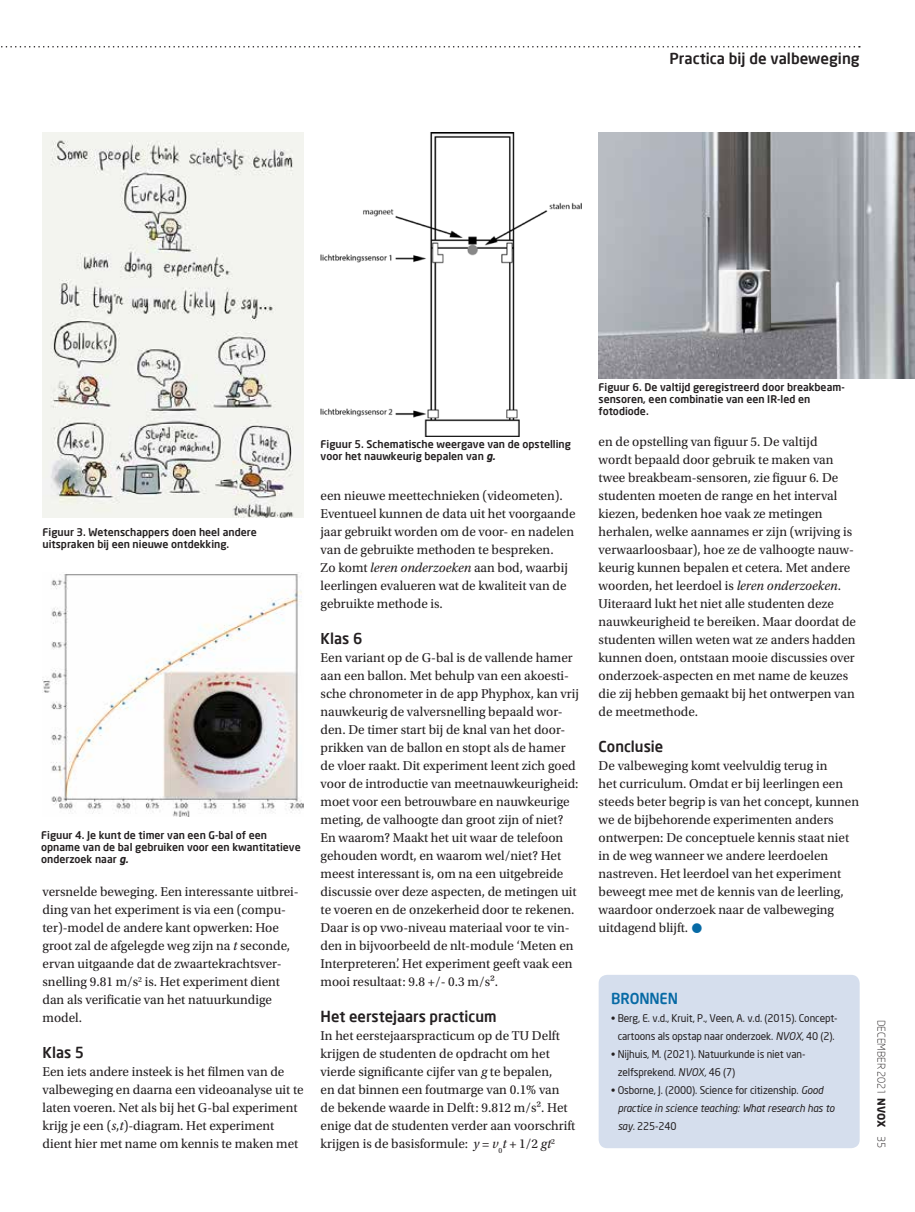
<style>
.page{position:relative;width:915px;height:1212px;background:#fff}
.page>*{position:absolute;margin:0;border:0;box-sizing:border-box;transform-origin:0 0}
.t1{font:500 15px "Neo Sans";color:#231f20}
.t2{font:500 15px "Neo Sans";letter-spacing:-.01em;color:#076aa5;scale:.96 1}
.t3{font:13.5px/18px "Utopia Std";color:#231f20}
.t4{font:500 10.5px/12px "Neo Sans";color:#231f20}
.t5{font:10.5px/18px "Neo Sans";letter-spacing:-.01em;color:#231f20;text-align:center;scale:.96 1}
.t6{font:italic 10.5px/18px "Neo Sans";letter-spacing:-.01em;color:#231f20;scale:.96 1}
.t7{font:300 10.5px "Neo Sans";color:#231f20}
.s1{font-weight:700;font-style:italic}
.s2{font-style:italic}
.s3{font-style:normal}
.s4{font-weight:700}
</style>
<div class="page">
<svg style="left:1px;top:46px;width:858px;height:2px"></svg>
<div style="left:598px;top:975px;width:261px;height:173px;background:#d5deed;border-radius:9px"></div>
<img style="left:43px;top:132px;width:260px;height:386px">
<img style="left:43px;top:574px;width:260px;height:243px">
<img style="left:598px;top:132px;width:316px;height:247px">
<img style="left:320px;top:132px;width:261px;height:304px">
<p class="t1" style="left:669px;top:49px;width:191px">Practica bij de valbeweging</p>
<p class="t4" style="left:43px;top:526px;width:216px">Figuur 3. Wetenschappers doen heel andere uitspraken bij een nieuwe ontdekking.</p>
<p class="t4" style="left:41px;top:829px;width:261px">Figuur 4. Je kunt de timer van een G-bal of een opname van de bal gebruiken voor een kwantitatieve onderzoek naar <span class="s1">g.</span></p>
<p class="t3" style="left:43px;top:883px;width:257px">versnelde beweging. Een interessante uitbrei&shy;ding van het experiment is via een (compu&shy;ter)-model de andere kant opwerken: Hoe groot zal de afgelegde weg zijn na <span class="s2">t</span> seconde, ervan uitgaande dat de zwaartekrachtsver&shy;snelling 9.81 m/s<sup>2</sup> is. Het experiment dient dan als verificatie van het natuurkundige model.</p>
<p class="t1" style="left:43px;top:1043px;width:43px">Klas 5</p>
<p class="t3" style="left:43px;top:1063px;width:262px">Een iets andere insteek is het filmen van de valbeweging en daarna een videoanalyse uit te laten voeren. Net als bij het G-bal experiment krijg je een (<span class="s2">s</span>,<span class="s2">t</span>)-diagram. Het experiment dient hier met name om kennis te maken met</p>
<p class="t4" style="left:320px;top:438px;width:252px">Figuur 5. Schematische weergave van de opstelling voor het nauwkeurig bepalen van <span class="s1">g.</span></p>
<p class="t3" style="left:320px;top:487px;width:256px">een nieuwe meettechnieken (videometen).<br>Eventueel kunnen de data uit het voorgaande jaar gebruikt worden om de voor- en nadelen van de gebruikte methoden te bespreken.<br>Zo komt <span class="s2">leren onderzoeken</span> aan bod, waarbij leerlingen evalueren wat de kwaliteit van de gebruikte methode is.</p>
<p class="t1" style="left:320px;top:629px;width:43px">Klas 6</p>
<p class="t3" style="left:320px;top:649px;width:260px">Een variant op de G-bal is de vallende hamer aan een ballon. Met behulp van een akoesti&shy;sche chronometer in de app Phyphox, kan vrij nauwkeurig de valversnelling bepaald wor&shy;den. De timer start bij de knal van het door&shy;prikken van de ballon en stopt als de hamer de vloer raakt. Dit experiment leent zich goed voor de introductie van meetnauwkeurigheid: moet voor een betrouwbare en nauwkeurige meting, de valhoogte dan groot zijn of niet?<br>En waarom? Maakt het uit waar de telefoon gehouden wordt, en waarom wel/niet? Het meest interessant is, om na een uitgebreide discussie over deze aspecten, de metingen uit te voeren en de onzekerheid door te rekenen.<br>Daar is op vwo-niveau materiaal voor te vin&shy;den in bijvoorbeeld de nlt-module ‘Meten en Interpreteren’. Het experiment geeft vaak een mooi resultaat: 9.8 +/- 0.3 m/s².</p>
<p class="t1" style="left:320px;top:1007px;width:177px">Het eerstejaars practicum</p>
<p class="t3" style="left:320px;top:1027px;width:256px">In het eerstejaarspracticum op de TU Delft krijgen de studenten de opdracht om het vierde significante cijfer van <span class="s2">g</span> te bepalen,<br>en dat binnen een foutmarge van 0.1% van de bekende waarde in Delft: 9.812 m/s². Het enige dat de studenten verder aan voorschrift krijgen is de basisformule: <span class="s2">y</span> = <span class="s2">v</span><sub>0</sub><span class="s2">t</span> + 1/2 <span class="s2">gt</span><sup>2</sup></p>
<p class="t4" style="left:598px;top:381px;width:247px">Figuur 6. De valtijd geregistreerd door breakbeam&shy;sensoren, een combinatie van een IR-led en fotodiode.</p>
<p class="t3" style="left:598px;top:433px;width:259px">en de opstelling van figuur 5. De valtijd<br>wordt bepaald door gebruik te maken van twee breakbeam-sensoren, zie figuur 6. De studenten moeten de range en het interval kiezen, bedenken hoe vaak ze metingen herhalen, welke aannames er zijn (wrijving is verwaarloosbaar), hoe ze de valhoogte nauw&shy;keurig kunnen bepalen et cetera. Met andere woorden, het leerdoel is <span class="s2">leren onderzoeken</span>.<br>Uiteraard lukt het niet alle studenten deze nauwkeurigheid te bereiken. Maar doordat de studenten willen weten wat ze anders hadden kunnen doen, ontstaan mooie discussies over onderzoek-aspecten en met name de keuzes die zij hebben gemaakt bij het ontwerpen van de meetmethode.</p>
<p class="t1" style="left:598px;top:737px;width:66px">Conclusie</p>
<p class="t3" style="left:598px;top:757px;width:262px">De valbeweging komt veelvuldig terug in<br>het curriculum. Omdat er bij leerlingen een steeds beter begrip is van het concept, kunnen we de bijbehorende experimenten anders ontwerpen: De conceptuele kennis staat niet in de weg wanneer we andere leerdoelen nastreven. Het leerdoel van het experiment beweegt mee met de kennis van de leerling, waardoor onderzoek naar de valbeweging uitdagend blijft.</p>
<p class="t2" style="left:611px;top:989px;width:71px">BRONNEN</p>
<p class="t5" style="left:611px;top:1009px;width:237px">• Berg, E. v.d., Kruit, P., Veen, A. v.d. (2015). Concept&shy;cartoons als opstap naar onderzoek. <span class="s2">NVOX,</span> 40 (2).</p>
<p class="t5" style="left:617px;top:1045px;width:197px;text-align:left;text-indent:-7px">• Nijhuis, M. (2021). Natuurkunde is niet van&shy;zelfsprekend. <span class="s2">NVOX,</span> 46 (7)</p>
<p class="t6" style="left:617px;top:1081px;width:227px;text-indent:-7px"><span class="s3">• Osborne, J. (2000). Science for citizenship.</span> Good practice in science teaching: What research has to say. <span class="s3">225-240</span></p>
<p class="t7" style="left:887px;top:1020px;width:130px;rotate:90deg">DECEMBER 2021 <span class="s4">NVOX</span> 35</p>
</div>
